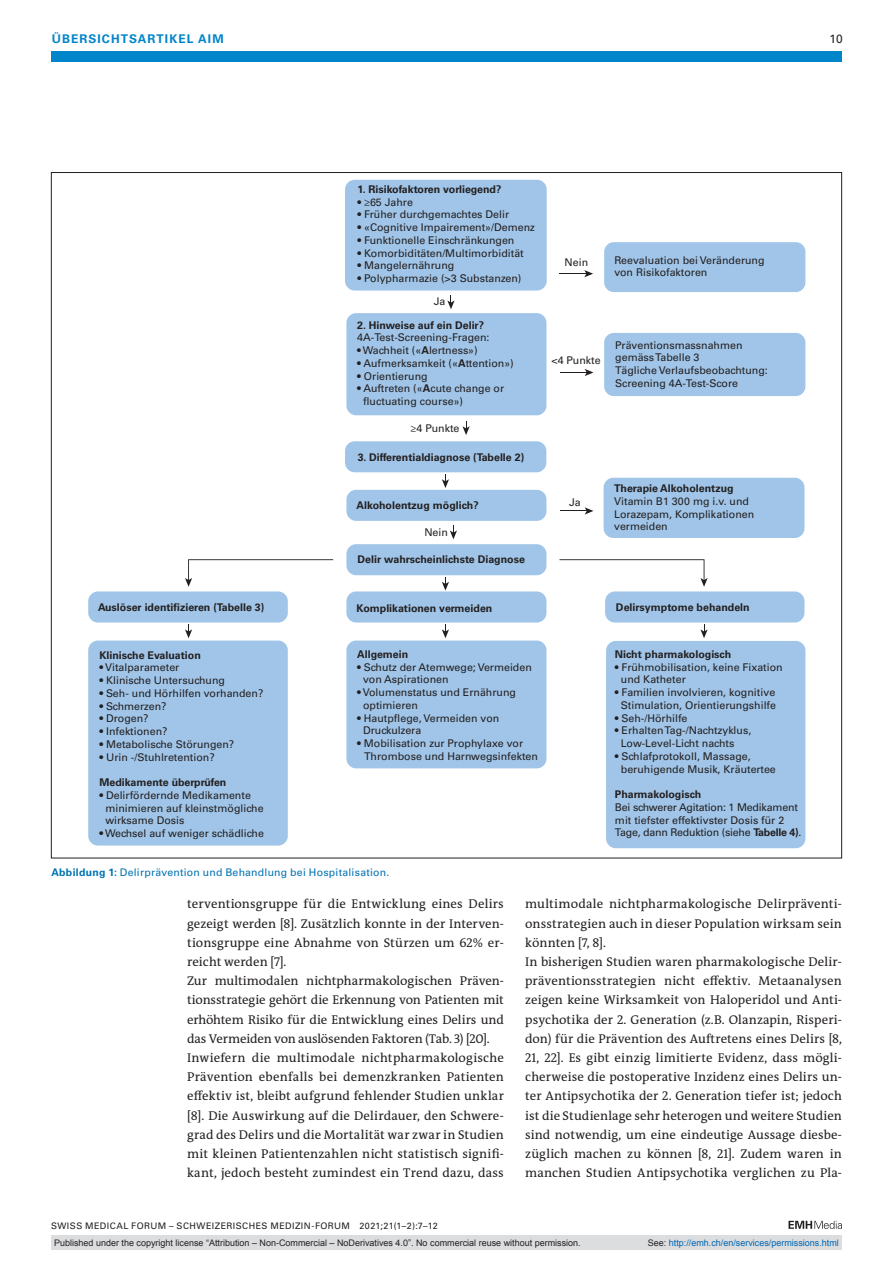
<style>
.page{position:relative;width:893px;height:1263px;background:#fff}
.page>*{position:absolute;margin:0;border:0;box-sizing:border-box;transform-origin:0 0}
.section-pn{font:12.75px/19.2px "The Antiqua B W5 Plain";letter-spacing:.005em;color:#231f20;text-align:justify}
.t1{font:700 12px "Univers LT Std";color:#0084ca}
.t2{font:12px "Univers LT Std";color:#231f20}
.t3{font:10.65px/12.8px "Univers LT Std";color:#231f20}
.t4{font:700 10.65px "Univers LT Std";color:#231f20}
.t5{font:10.65px/12.8px "Univers LT Std";letter-spacing:-.02em;color:#231f20}
.fig-caption{font:10.5px "Univers LT Std";letter-spacing:.02em;color:#0072b2}
.t6{font:9px "Arial";color:#231f20}
.t7{font:9px "Univers LT Std";letter-spacing:.05em;color:#231f20}
.t8{font:9px "Arial";color:#0066b3}
.s1{font-weight:700}
.s2{color:#231f20}
</style>
<div class="page">
<div style="left:51px;top:51px;width:791px;height:11px;background:#0084ca"></div>
<svg style="left:788px;top:1221px;width:54px;height:8px"></svg>
<div style="left:345px;top:180px;width:202px;height:111px;background:#a0c5e8;border-radius:10px"></div>
<div style="left:346px;top:313px;width:200px;height:102px;background:#a0c5e8;border-radius:10px"></div>
<div style="left:345px;top:441px;width:201px;height:31px;background:#a0c5e8;border-radius:10px"></div>
<div style="left:346px;top:490px;width:200px;height:31px;background:#a0c5e8;border-radius:10px"></div>
<div style="left:346px;top:544px;width:200px;height:31px;background:#a0c5e8;border-radius:10px"></div>
<div style="left:346px;top:591px;width:200px;height:31px;background:#a0c5e8;border-radius:10px"></div>
<div style="left:346px;top:640px;width:200px;height:128px;background:#a0c5e8;border-radius:10px"></div>
<div style="left:88px;top:640px;width:200px;height:205px;background:#a0c5e8;border-radius:10px"></div>
<div style="left:606px;top:641px;width:199px;height:207px;background:#a0c5e8;border-radius:10px"></div>
<div style="left:88px;top:591px;width:200px;height:31px;background:#a0c5e8;border-radius:10px"></div>
<div style="left:605px;top:591px;width:199px;height:31px;background:#a0c5e8;border-radius:10px"></div>
<div style="left:604px;top:478px;width:200px;height:60px;background:#a0c5e8;border-radius:10px"></div>
<div style="left:604px;top:333px;width:201px;height:63px;background:#a0c5e8;border-radius:10px"></div>
<div style="left:604px;top:242px;width:201px;height:50px;background:#a0c5e8;border-radius:10px"></div>
<svg style="left:462px;top:421px;width:8px;height:14px"></svg>
<svg style="left:442px;top:474px;width:7px;height:14px"></svg>
<svg style="left:450px;top:526px;width:7px;height:13px"></svg>
<svg style="left:442px;top:577px;width:7px;height:14px"></svg>
<svg style="left:442px;top:625px;width:7px;height:13px"></svg>
<svg style="left:185px;top:625px;width:7px;height:13px"></svg>
<svg style="left:700px;top:625px;width:8px;height:13px"></svg>
<svg style="left:447px;top:296px;width:8px;height:13px"></svg>
<svg style="left:559px;top:270px;width:34px;height:7px"></svg>
<svg style="left:560px;top:369px;width:33px;height:7px"></svg>
<svg style="left:560px;top:507px;width:33px;height:7px"></svg>
<svg style="left:559px;top:559px;width:149px;height:28px"></svg>
<svg style="left:185px;top:559px;width:148px;height:28px"></svg>
<div style="left:51px;top:1235px;width:791px;height:15px;background:#dcdddf"></div>
<p class="t1" style="left:52px;top:31px;width:20px">Übersichtsartikel</p>
<p class="t1" style="left:198px;top:31px;width:27px">AIM</p>
<p class="t2" style="left:829px;top:31px;width:15px">10</p>
<p class="t4" style="left:357px;top:183px;width:145px">1. Risikofaktoren vorliegend?</p>
<p class="t3" style="left:357px;top:196px;width:57px">• ≥65 Jahre</p>
<p class="t3" style="left:357px;top:208px;width:153px">• Früher durchgemachtes Delir</p>
<p class="t3" style="left:357px;top:221px;width:179px">• «Cognitive Impairement»/Demenz</p>
<p class="t3" style="left:357px;top:234px;width:158px">• Funktionelle Einschränkungen</p>
<p class="t3" style="left:357px;top:246px;width:168px">• Komorbiditäten/Multimorbidität</p>
<p class="t3" style="left:357px;top:259px;width:98px">• Mangelernährung</p>
<p class="t3" style="left:357px;top:272px;width:165px">• Polypharmazie (&gt;3 Substanzen)</p>
<p class="t3" style="left:357px;top:318px;width:134px"><span class="s1">2. Hinweise auf ein Delir?<br></span>4A-Test-Screening-Fragen:</p>
<p class="t3" style="left:357px;top:344px;width:122px">• Wachheit («<span class="s1">A</span>lertness»)</p>
<p class="t3" style="left:357px;top:357px;width:158px">• Aufmerksamkeit («<span class="s1">A</span>ttention»)</p>
<p class="t3" style="left:357px;top:369px;width:72px">• Orientierung</p>
<p class="t3" style="left:363px;top:382px;width:143px;text-indent:-6px">• Auftreten («<span class="s1">A</span>cute change or fluctuating course»)</p>
<p class="t3" style="left:434px;top:295px;width:13px">Ja</p>
<p class="t3" style="left:411px;top:422px;width:50px">≥4 Punkte</p>
<p class="t4" style="left:358px;top:450px;width:168px">3. Differentialdiagnose (Tabelle 2)</p>
<p class="t4" style="left:356px;top:499px;width:124px">Alkoholentzug möglich?</p>
<p class="t4" style="left:98px;top:601px;width:168px">Auslöser identifizieren (Tabelle 3)</p>
<p class="t4" style="left:99px;top:649px;width:103px">Klinische Evaluation</p>
<p class="t3" style="left:99px;top:661px;width:81px">• Vitalparameter</p>
<p class="t3" style="left:99px;top:674px;width:127px">• Klinische Untersuchung</p>
<p class="t3" style="left:99px;top:687px;width:165px">• Seh- und Hörhilfen vorhanden?</p>
<p class="t3" style="left:99px;top:700px;width:69px">• Schmerzen?</p>
<p class="t3" style="left:99px;top:712px;width:51px">• Drogen?</p>
<p class="t3" style="left:99px;top:725px;width:70px">• Infektionen?</p>
<p class="t3" style="left:99px;top:738px;width:136px">• Metabolische Störungen?</p>
<p class="t3" style="left:99px;top:751px;width:117px">• Urin -/Stuhlretention?</p>
<p class="t4" style="left:99px;top:776px;width:128px">Medikamente überprüfen</p>
<p class="t3" style="left:105px;top:789px;width:160px;text-indent:-6px">• Delirfördernde Medikamente minimieren auf kleinstmögliche wirksame Dosis</p>
<p class="t3" style="left:99px;top:827px;width:166px">• Wechsel auf weniger schädliche</p>
<p class="t3" style="left:424px;top:526px;width:25px">Nein</p>
<p class="t4" style="left:358px;top:553px;width:169px">Delir wahrscheinlichste Diagnose</p>
<p class="t4" style="left:356px;top:601px;width:137px">Komplikationen vermeiden</p>
<p class="t4" style="left:357px;top:648px;width:53px">Allgemein</p>
<p class="t3" style="left:363px;top:660px;width:170px;text-indent:-6px">• Schutz der Atemwege; Vermeiden von Aspirationen</p>
<p class="t3" style="left:363px;top:686px;width:154px;text-indent:-6px">• Volumenstatus und Ernährung optimieren</p>
<p class="t3" style="left:363px;top:711px;width:138px;text-indent:-6px">• Hautpflege, Vermeiden von<br>Druckulzera</p>
<p class="t3" style="left:364px;top:737px;width:175px;text-indent:-7px">• Mobilisation zur Prophylaxe vor<br>Thrombose und Harnwegsinfekten</p>
<p class="fig-caption" style="left:51px;top:866px;width:340px"><span class="s1">Abbildung 1:</span> Delirprävention und Behandlung bei Hospitalisation.</p>
<p class="t3" style="left:565px;top:256px;width:25px">Nein</p>
<p class="t3" style="left:614px;top:253px;width:152px">Reevaluation bei Veränderung von Risikofaktoren</p>
<p class="t3" style="left:552px;top:354px;width:51px">&lt;4 Punkte</p>
<p class="t3" style="left:615px;top:339px;width:154px">Präventionsmassnahmen gemäss Tabelle 3<br>Tägliche Verlaufsbeobachtung:<br>Screening 4A-Test-Score</p>
<p class="t3" style="left:569px;top:495px;width:13px">Ja</p>
<p class="t3" style="left:614px;top:482px;width:142px"><span class="s1">Therapie Alkoholentzug<br></span>Vitamin B1 300 mg i.v. und<br>Lorazepam, Komplikationen vermeiden</p>
<p class="t4" style="left:616px;top:601px;width:135px">Delirsymptome behandeln</p>
<p class="t4" style="left:615px;top:648px;width:118px">Nicht pharmakologisch</p>
<p class="t3" style="left:621px;top:660px;width:163px;text-indent:-6px">• Frühmobilisation, keine Fixation und Katheter</p>
<p class="t3" style="left:615px;top:686px;width:163px;text-align:center">• Familien involvieren, kognitive<br>Stimulation, Orientierungshilfe</p>
<p class="t3" style="left:615px;top:711px;width:74px">• Seh-/Hörhilfe</p>
<p class="t3" style="left:621px;top:724px;width:132px;text-indent:-6px">• Erhalten Tag-/Nachtzyklus,<br>Low-Level-Licht nachts</p>
<p class="t3" style="left:621px;top:750px;width:156px;text-indent:-6px">• Schlafprotokoll, Massage, beruhigende Musik, Kräutertee</p>
<p class="t5" style="left:615px;top:788px;width:188px"><span class="s1">Pharmakologisch<br></span>Bei schwerer Agitation: 1 Medikament mit tiefster effektivster Dosis für 2<br>Tage, dann Reduktion (siehe <span class="s1">Tabelle 4)</span>.</p>
<p class="section-pn" style="left:187px;top:894px;width:318px">terventionsgruppe für die Entwicklung eines Delirs gezeigt werden [8]. Zusätzlich konnte in der Interven&shy;tionsgruppe eine Abnahme von Stürzen um 62% er&shy;reicht werden [7].</p>
<p class="section-pn" style="left:187px;top:971px;width:318px">Zur multimodalen nichtpharmakologischen Präven&shy;tionsstrategie gehört die Erkennung von Patienten mit erhöhtem Risiko für die Entwicklung eines Delirs und das Vermeiden von auslösenden Faktoren (Tab. 3) [20].</p>
<p class="section-pn" style="left:187px;top:1048px;width:318px">Inwiefern die multimodale nichtpharmakologische Prävention ebenfalls bei demenzkranken Patienten effektiv ist, bleibt aufgrund fehlender Studien unklar [8]. Die Auswirkung auf die Delirdauer, den Schwere&shy;grad des Delirs und die Mortalität war zwar in Studien mit kleinen Patientenzahlen nicht statistisch signifi&shy;kant, jedoch besteht zumindest ein Trend dazu, dass</p>
<p class="t7" style="left:51px;top:1220px;width:388px">SWISS MEDICAL FORUM – SCHWEIZERISCHES MEDIZIN-FORUM 2021;21(1–2):7–12</p>
<p class="section-pn" style="left:525px;top:894px;width:318px">multimodale nichtpharmakologische Delirpräventi&shy;onsstrategien auch in dieser Population wirksam sein könnten [7, 8].</p>
<p class="section-pn" style="left:525px;top:952px;width:318px">In bisherigen Studien waren pharmakologische Delir&shy;präventionsstrategien nicht effektiv. Metaanalysen zeigen keine Wirksamkeit von Haloperidol und Anti&shy;psychotika der 2. Generation (z.B. Olanzapin, Risperi&shy;don) für die Prävention des Auftretens eines Delirs [8, 21, 22]. Es gibt einzig limitierte Evidenz, dass mögli&shy;cherweise die postoperative Inzidenz eines Delirs un&shy;ter Antipsychotika der 2. Generation tiefer ist; jedoch ist die Studienlage sehr heterogen und weitere Studien sind notwendig, um eine eindeutige Aussage diesbe&shy;züglich machen zu können [8, 21]. Zudem waren in manchen Studien Antipsychotika verglichen zu Pla-</p>
<p class="t6" style="left:54px;top:1237px;width:528px">Published under the copyright license “Attribution – Non-Commercial – NoDerivatives 4.0”. No commercial reuse without permission.</p>
<p class="t8" style="left:648px;top:1237px;width:193px"><span class="s2">See:</span> http://emh.ch/en/services/permissions.html</p>
</div>
